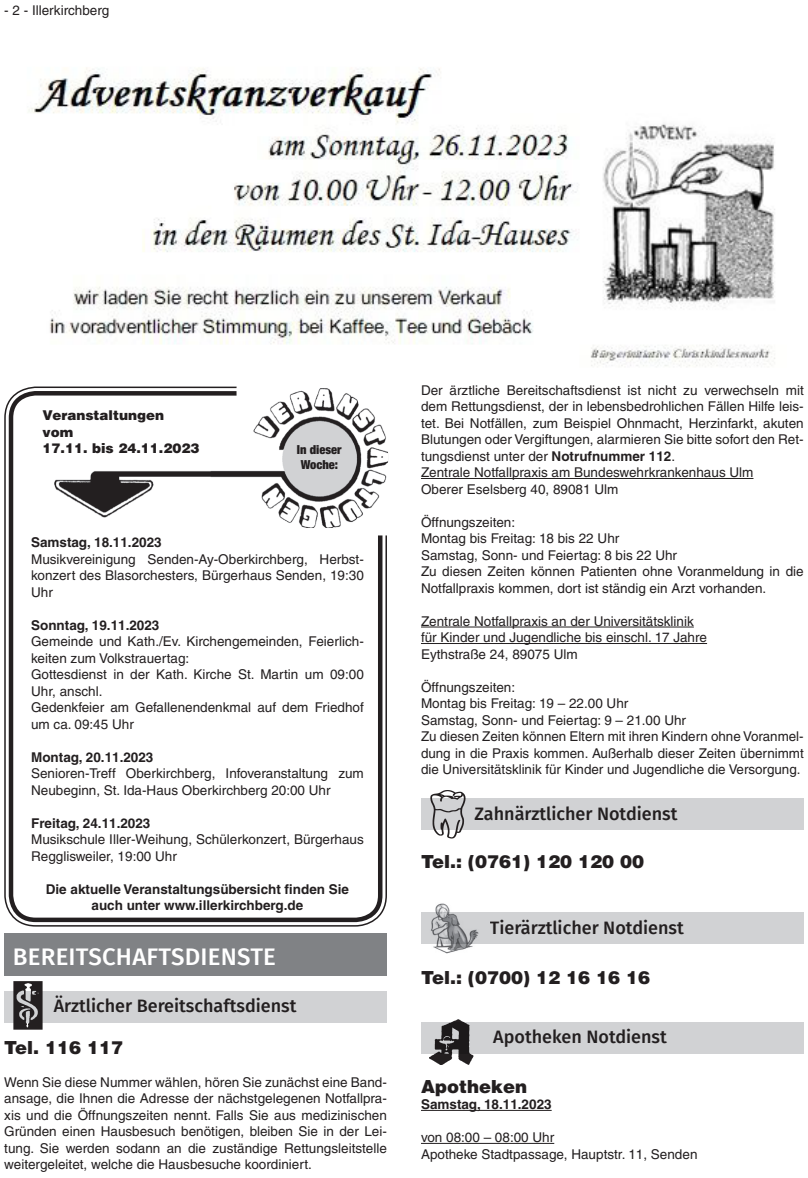
<style>
.page{position:relative;width:808px;height:1178px;background:#fff}
.page>*{position:absolute;margin:0;border:0;box-sizing:border-box;transform-origin:0 0}
.t1{font:500 24px "Fira Sans";letter-spacing:.01em;color:#fff}
.t2{font:500 18px "Fira Sans";color:#231f20}
.t3{font:900 18px "Helvetica";color:#231f20}
.t4{font:13.5px/16.5px "Helvetica";color:#231f20}
.t5{font:700 13.5px/16.5px "Helvetica";color:#231f20;text-align:center}
.t6{font:900 13.5px/16.5px "Helvetica";color:#231f20}
.t7{font:900 condensed 12.45px/15px "Helvetica Neue";color:#231f20;text-align:center}
.s1{font-weight:700}
</style>
<div class="page">
<img style="left:29px;top:68px;width:746px;height:298px">
<svg style="left:4px;top:386px;width:383px;height:541px"></svg>
<svg style="left:44px;top:387px;width:345px;height:148px"></svg>
<img style="left:54px;top:388px;width:334px;height:140px">
<div style="left:4px;top:933px;width:383px;height:43px;background:#808285"></div>
<div style="left:4px;top:991px;width:383px;height:31px;background:#d1d2d4"></div>
<img style="left:13px;top:981px;width:40px;height:49px">
<hr style="left:421px;top:478px;width:332px;height:1px;background:#231f20">
<hr style="left:421px;top:627px;width:273px;height:1px;background:#231f20">
<hr style="left:421px;top:643px;width:286px;height:1px;background:#231f20">
<hr style="left:421px;top:1110px;width:131px;height:1px;background:#231f20">
<hr style="left:421px;top:1143px;width:133px;height:1px;background:#231f20">
<div style="left:421px;top:798px;width:383px;height:32px;background:#d1d2d4"></div>
<img style="left:430px;top:790px;width:36px;height:49px">
<div style="left:421px;top:912px;width:383px;height:32px;background:#d1d2d4"></div>
<img style="left:431px;top:903px;width:48px;height:50px">
<div style="left:421px;top:1022px;width:383px;height:32px;background:#d1d2d4"></div>
<img style="left:429px;top:1019px;width:45px;height:45px">
<p class="t4" style="left:4px;top:2px;width:107px">- 2 - Illerkirchberg</p>
<p class="t6" style="left:43px;top:407px;width:158px">Veranstaltungen<br>vom<br>17.11. bis 24.11.2023</p>
<p class="t7" style="left:297px;top:442px;width:46px">In dieser<br>Woche:</p>
<p class="t5" style="left:31px;top:534px;width:132px">Samstag, 18.11.2023</p>
<p class="t4" style="left:31px;top:550px;width:334px;text-align:justify">Musikvereinigung Senden-Ay-Oberkirchberg, Herbst&shy;konzert des Blasorchesters, Bürgerhaus Senden, 19:30<br>Uhr</p>
<p class="t5" style="left:31px;top:616px;width:130px">Sonntag, 19.11.2023</p>
<p class="t4" style="left:31px;top:633px;width:334px">Gemeinde und Kath./Ev. Kirchengemeinden, Feierlich&shy;keiten zum Volkstrauertag:<br>Gottesdienst in der Kath. Kirche St. Martin um 09:00<br>Uhr, anschl.<br>Gedenkfeier am Gefallenendenkmal auf dem Friedhof um ca. 09:45 Uhr</p>
<p class="t5" style="left:31px;top:748px;width:124px">Montag, 20.11.2023</p>
<p class="t4" style="left:31px;top:765px;width:334px">Senioren-Treff Oberkirchberg, Infoveranstaltung zum<br>Neubeginn, St. Ida-Haus Oberkirchberg 20:00 Uhr</p>
<p class="t5" style="left:31px;top:814px;width:121px">Freitag, 24.11.2023</p>
<p class="t4" style="left:31px;top:831px;width:334px">Musikschule Iller-Weihung, Schülerkonzert, Bürgerhaus<br>Regglisweiler, 19:00 Uhr</p>
<p class="t5" style="left:46px;top:880px;width:305px">Die aktuelle Veranstaltungsübersicht finden Sie auch unter www.illerkirchberg.de</p>
<h1 class="t1" style="left:13px;top:937px;width:265px">BEREITSCHAFTSDIENSTE</h1>
<h2 class="t2" style="left:54px;top:991px;width:244px">Ärztlicher Bereitschaftsdienst</h2>
<h2 class="t3" style="left:4px;top:1035px;width:121px">Tel. 116 117</h2>
<p class="t4" style="left:4px;top:1073px;width:384px;text-align:justify">Wenn Sie diese Nummer wählen, hören Sie zunächst eine Band&shy;ansage, die Ihnen die Adresse der nächstgelegenen Notfallpra&shy;xis und die Öffnungszeiten nennt. Falls Sie aus medizinischen Gründen einen Hausbesuch benötigen, bleiben Sie in der Lei&shy;tung. Sie werden sodann an die zuständige Rettungsleitstelle weitergeleitet, welche die Hausbesuche koordiniert.</p>
<p class="t4" style="left:421px;top:382px;width:384px">Der ärztliche Bereitschaftsdienst ist nicht zu verwechseln mit dem Rettungsdienst, der in lebensbedrohlichen Fällen Hilfe leis&shy;tet. Bei Notfällen, zum Beispiel Ohnmacht, Herzinfarkt, akuten Blutungen oder Vergiftungen, alarmieren Sie bitte sofort den Ret&shy;tungsdienst unter der <span class="s1">Notrufnummer 112</span>.<br>Zentrale Notfallpraxis am Bundeswehrkrankenhaus Ulm<br>Oberer Eselsberg 40, 89081 Ulm</p>
<p class="t4" style="left:421px;top:514px;width:384px">Öffnungszeiten:<br>Montag bis Freitag: 18 bis 22 Uhr<br>Samstag, Sonn- und Feiertag: 8 bis 22 Uhr<br>Zu diesen Zeiten können Patienten ohne Voranmeldung in die Notfallpraxis kommen, dort ist ständig ein Arzt vorhanden.</p>
<p class="t4" style="left:421px;top:613px;width:288px">Zentrale Notfallpraxis an der Universitätsklinik für Kinder und Jugendliche bis einschl. 17 Jahre<br>Eythstraße 24, 89075 Ulm</p>
<p class="t4" style="left:421px;top:679px;width:384px">Öffnungszeiten:<br>Montag bis Freitag: 19 – 22.00 Uhr<br>Samstag, Sonn- und Feiertag: 9 – 21.00 Uhr<br>Zu diesen Zeiten können Eltern mit ihren Kindern ohne Voranmel&shy;dung in die Praxis kommen. Außerhalb dieser Zeiten übernimmt die Universitätsklinik für Kinder und Jugendliche die Versorgung.</p>
<h2 class="t2" style="left:475px;top:799px;width:205px">Zahnärztlicher Notdienst</h2>
<h2 class="t3" style="left:421px;top:850px;width:225px">Tel.: (0761) 120 120 00</h2>
<h2 class="t2" style="left:490px;top:913px;width:195px">Tierärztlicher Notdienst</h2>
<h2 class="t3" style="left:421px;top:965px;width:231px">Tel.: (0700) 12 16 16 16</h2>
<h2 class="t2" style="left:493px;top:1023px;width:175px">Apotheken Notdienst</h2>
<h2 class="t3" style="left:421px;top:1074px;width:108px">Apotheken</h2>
<p class="t5" style="left:421px;top:1096px;width:132px">Samstag, 18.11.2023</p>
<p class="t4" style="left:421px;top:1129px;width:278px">von 08:00 – 08:00 Uhr<br>Apotheke Stadtpassage, Hauptstr. 11, Senden</p>
</div>
